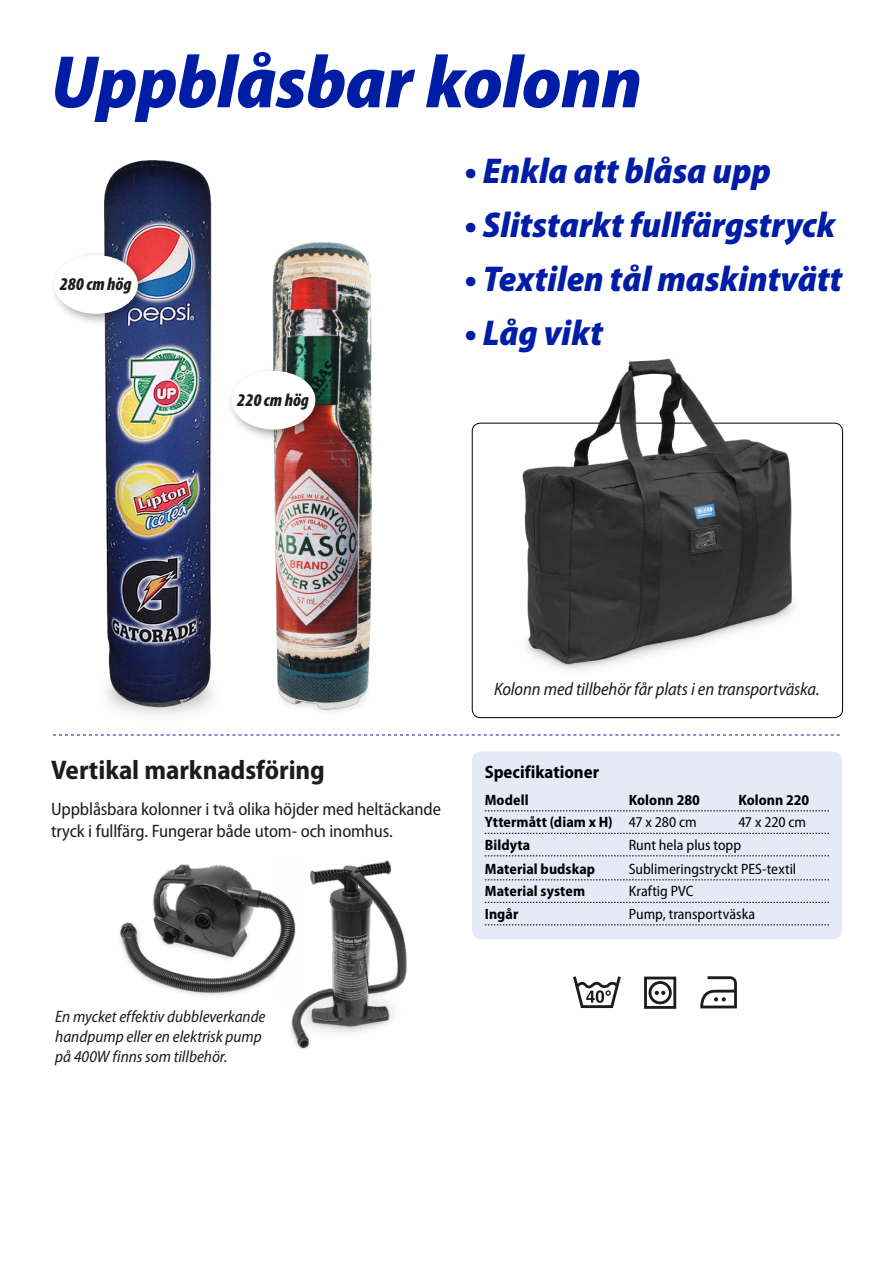
<style>
.page{position:relative;width:893px;height:1263px;background:#fff}
.page>*{position:absolute;margin:0;border:0;box-sizing:border-box;transform-origin:0 0}
.t1{font:italic 900 semi-condensed 75px "Myriad Pro";letter-spacing:-.005em;color:#001ea5}
.t2{font:italic 900 semi-condensed 36px "Myriad Pro";letter-spacing:.005em;color:#001ea5}
.t3{font:700 semi-condensed 27px "Myriad Pro";letter-spacing:-.005em;color:#1c1c1b}
.t4{font:semi-condensed 18px/22.5px "Myriad Pro";letter-spacing:-.005em;color:#1c1c1b}
.t5{font:italic semi-condensed 18px "Myriad Pro";letter-spacing:-.005em;color:#1c1c1b}
.t6{font:italic 900 condensed 18px "Myriad Pro";color:#1c1c1b}
.t7{font:700 semi-condensed 18px "Myriad Pro";color:#000}
.t8{font:italic semi-condensed 16.5px/19.8px "Myriad Pro";color:#1c1c1b}
.t9{font:700 semi-condensed 15px "Myriad Pro";letter-spacing:.005em;color:#000}
.t10{font:semi-condensed 15px "Myriad Pro";color:#000}
.s1{font-weight:400}
</style>
<div class="page">
<svg style="left:53px;top:735px;width:787px;height:1px"></svg>
<img style="left:119px;top:864px;width:158px;height:132px">
<img style="left:272px;top:242px;width:100px;height:471px">
<img style="left:501px;top:358px;width:311px;height:312px">
<img style="left:277px;top:860px;width:130px;height:190px">
<img style="left:62px;top:160px;width:186px;height:576px">
<div style="left:49px;top:250px;width:102px;height:77px;background:#000;opacity:.35"></div>
<div style="left:54px;top:255px;width:84px;height:59px;background:#fff;border-radius:50%"></div>
<div style="left:227px;top:366px;width:102px;height:77px;background:#000;opacity:.35"></div>
<div style="left:232px;top:371px;width:83px;height:58px;background:#fff;border-radius:50%"></div>
<div style="left:472px;top:752px;width:370px;height:187px;background:#e6e9f6;border-radius:9px"></div>
<svg style="left:485px;top:810px;width:344px;height:1px"></svg>
<svg style="left:485px;top:833px;width:344px;height:1px"></svg>
<svg style="left:485px;top:855px;width:344px;height:1px"></svg>
<svg style="left:485px;top:879px;width:344px;height:1px"></svg>
<svg style="left:485px;top:902px;width:344px;height:1px"></svg>
<svg style="left:485px;top:924px;width:344px;height:1px"></svg>
<svg style="left:573px;top:976px;width:48px;height:32px"></svg>
<svg style="left:644px;top:976px;width:32px;height:33px"></svg>
<svg style="left:700px;top:976px;width:37px;height:32px"></svg>
<h1 class="t1" style="left:51px;top:41px;width:592px">Uppblåsbar kolonn</h1>
<p class="t6" style="left:60px;top:274px;width:73px">280 cm hög</p>
<p class="t6" style="left:237px;top:390px;width:73px">220 cm hög</p>
<h2 class="t2" style="left:464px;top:151px;width:308px">• Enkla att blåsa upp</h2>
<h2 class="t2" style="left:464px;top:205px;width:373px">• Slitstarkt fullfärgstryck</h2>
<h2 class="t2" style="left:464px;top:259px;width:379px">• Textilen tål maskintvätt</h2>
<h2 class="t2" style="left:464px;top:313px;width:140px">• Låg vikt</h2>
<h3 class="t3" style="left:51px;top:755px;width:275px">Vertikal marknadsföring</h3>
<p class="t4" style="left:51px;top:798px;width:391px">Uppblåsbara kolonner i två olika höjder med heltäckande tryck i fullfärg. Fungerar både utom- och inomhus.</p>
<p class="t8" style="left:55px;top:1007px;width:212px">En mycket effektiv dubbleverkande handpump eller en elektrisk pump på 400W finns som tillbehör.</p>
<p class="t5" style="left:494px;top:679px;width:327px">Kolonn med tillbehör får plats i en transportväska.</p>
<p class="t7" style="left:485px;top:762px;width:116px">Specifikationer</p>
<p class="t9" style="left:485px;top:791px;width:45px">Modell</p>
<p class="t9" style="left:629px;top:791px;width:73px">Kolonn 280</p>
<p class="t9" style="left:738px;top:791px;width:72px">Kolonn 220</p>
<p class="t9" style="left:485px;top:814px;width:213px">Yttermått (diam x H) <span class="s1">47 x 280 cm</span></p>
<p class="t10" style="left:738px;top:814px;width:69px">47 x 220 cm</p>
<p class="t9" style="left:485px;top:836px;width:47px">Bildyta</p>
<p class="t10" style="left:629px;top:836px;width:114px">Runt hela plus topp</p>
<p class="t9" style="left:485px;top:860px;width:112px">Material budskap</p>
<p class="t10" style="left:629px;top:860px;width:169px">Sublimeringstryckt PES-textil</p>
<p class="t9" style="left:485px;top:883px;width:102px">Material system</p>
<p class="t10" style="left:629px;top:883px;width:66px">Kraftig PVC</p>
<p class="t9" style="left:485px;top:905px;width:35px">Ingår</p>
<p class="t10" style="left:629px;top:905px;width:128px">Pump, transportväska</p>
</div>
